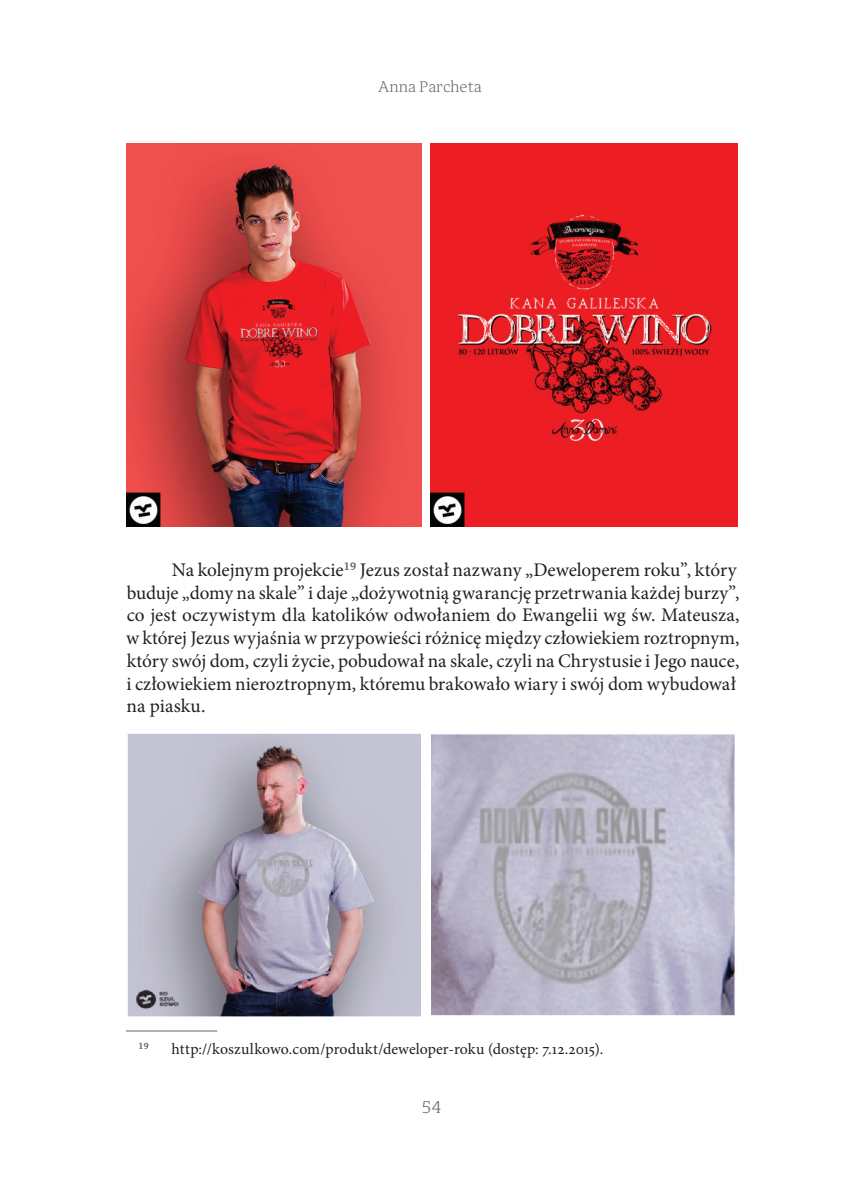
<style>
.page{position:relative;width:843px;height:1180px;background:#fff}
.page>*{position:absolute;margin:0;border:0;box-sizing:border-box;transform-origin:0 0}
.t1{font:19.25px/22.8px "Minion Pro";color:#231f20}
.t2{font:300 17.5px "Adagio Serif";color:#636366}
.t3{font:15.75px "Minion Pro";letter-spacing:.005em;color:#231f20}
.t4{font:300 15.75px "Adagio Serif";color:#636366}
.t5{font:600 9.1px "Adagio Serif";color:#636366}
</style>
<div class="page">
<hr style="left:126px;top:1030px;width:91px;height:1px;background:#636366">
<img style="left:126px;top:143px;width:295px;height:383px">
<img style="left:430px;top:143px;width:306px;height:383px">
<img style="left:127px;top:733px;width:608px;height:283px">
<div style="left:421px;top:722px;width:9px;height:306px;background:#fff"></div>
<p class="t4" style="left:378px;top:77px;width:105px">Anna Parcheta</p>
<p class="t1" style="left:126px;top:558px;width:615px;text-indent:46px">Na kolejnym projekcie<sup>19</sup> Jezus został nazwany „Deweloperem roku”, który buduje „domy na skale” i daje „dożywotnią gwarancję przetrwania każdej burzy”, co jest oczywistym dla katolików odwołaniem do Ewangelii wg św. Mateusza, w której Jezus wyjaśnia w przypowieści różnicę między człowiekiem roztropnym, który swój dom, czyli życie, pobudował na skale, czyli na Chrystusie i Jego nauce, i człowiekiem nieroztropnym, któremu brakowało wiary i swój dom wybudował na piasku.</p>
<p class="t5" style="left:138px;top:1039px;width:12px">19</p>
<p class="t3" style="left:171px;top:1038px;width:433px">http://koszulkowo.com/produkt/deweloper-roku (dostęp: 7.12.2015).</p>
<p class="t2" style="left:421px;top:1096px;width:21px">54</p>
</div>
